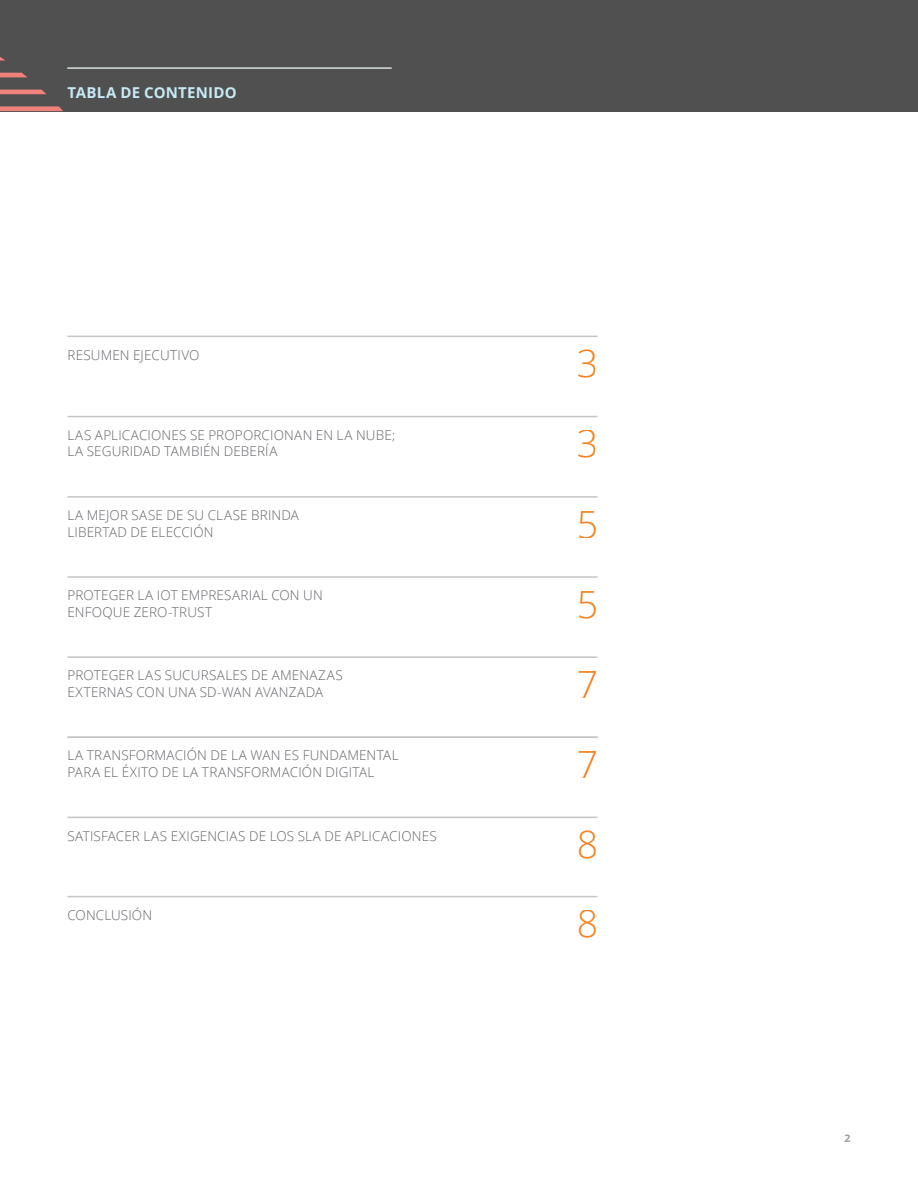
<style>
.page{position:relative;width:918px;height:1188px;background:#fff}
.page>*{position:absolute;margin:0;border:0;box-sizing:border-box;transform-origin:0 0}
.t1{font:300 37.5px "Open Sans";color:#f58220}
.t2{font:700 15px "Open Sans";letter-spacing:.015em;color:#c6eaf5}
.Table_of_Contents__S{font:300 13.5px/16.5px "Open Sans";letter-spacing:.01em;color:#64656a}
.Document__Page_Numbe{font:700 10.5px "Open Sans";color:#9c9b9b}
</style>
<div class="page">
<div style="left:0;top:0;width:918px;height:111px;background:#505050"></div>
<svg style="left:0;top:90px;width:46px;height:4px"></svg>
<svg style="left:0;top:73px;width:27px;height:4px"></svg>
<svg style="left:0;top:106px;width:63px;height:5px"></svg>
<svg style="left:0;top:56px;width:5px;height:5px"></svg>
<hr style="left:68px;top:67px;width:324px;height:2px;background:#c3c5c6">
<hr style="left:68px;top:817px;width:530px;height:1px;background:#c3c5c6">
<hr style="left:68px;top:896px;width:530px;height:1px;background:#c3c5c6">
<hr style="left:68px;top:336px;width:530px;height:1px;background:#c3c5c6">
<hr style="left:68px;top:416px;width:530px;height:1px;background:#c3c5c6">
<hr style="left:68px;top:496px;width:530px;height:2px;background:#c3c5c6">
<hr style="left:68px;top:576px;width:530px;height:2px;background:#c3c5c6">
<hr style="left:68px;top:656px;width:530px;height:2px;background:#c3c5c6">
<hr style="left:68px;top:737px;width:530px;height:1px;background:#c3c5c6">
<p class="t2" style="left:68px;top:82px;width:171px">TABLA DE CONTENIDO</p>
<p class="Table_of_Contents__S" style="left:68px;top:346px;width:134px">RESUMEN EJECUTIVO</p>
<h1 class="t1" style="left:576px;top:338px;width:23px">3</h1>
<p class="Table_of_Contents__S" style="left:68px;top:426px;width:329px">LAS APLICACIONES SE PROPORCIONAN EN LA NUBE;<br>LA SEGURIDAD TAMBIÉN DEBERÍA</p>
<h1 class="t1" style="left:576px;top:418px;width:23px">3</h1>
<p class="Table_of_Contents__S" style="left:68px;top:507px;width:233px">LA MEJOR SASE DE SU CLASE BRINDA<br>LIBERTAD DE ELECCIÓN</p>
<h1 class="t1" style="left:576px;top:498px;width:23px">5</h1>
<p class="Table_of_Contents__S" style="left:68px;top:587px;width:257px">PROTEGER LA IOT EMPRESARIAL CON UN<br>ENFOQUE ZERO-TRUST</p>
<h1 class="t1" style="left:576px;top:578px;width:23px">5</h1>
<p class="Table_of_Contents__S" style="left:68px;top:667px;width:277px">PROTEGER LAS SUCURSALES DE AMENAZAS<br>EXTERNAS CON UNA SD-WAN AVANZADA</p>
<h1 class="t1" style="left:576px;top:658px;width:23px">7</h1>
<p class="Table_of_Contents__S" style="left:68px;top:747px;width:333px">LA TRANSFORMACIÓN DE LA WAN ES FUNDAMENTAL<br>PARA EL ÉXITO DE LA TRANSFORMACIÓN DIGITAL</p>
<h1 class="t1" style="left:576px;top:739px;width:23px">7</h1>
<p class="Table_of_Contents__S" style="left:68px;top:827px;width:371px">SATISFACER LAS EXIGENCIAS DE LOS SLA DE APLICACIONES</p>
<h1 class="t1" style="left:576px;top:819px;width:23px">8</h1>
<p class="Table_of_Contents__S" style="left:68px;top:906px;width:86px">CONCLUSIÓN</p>
<h1 class="t1" style="left:576px;top:898px;width:23px">8</h1>
<p class="Document__Page_Numbe" style="left:845px;top:1131px;width:7px">2</p>
</div>
